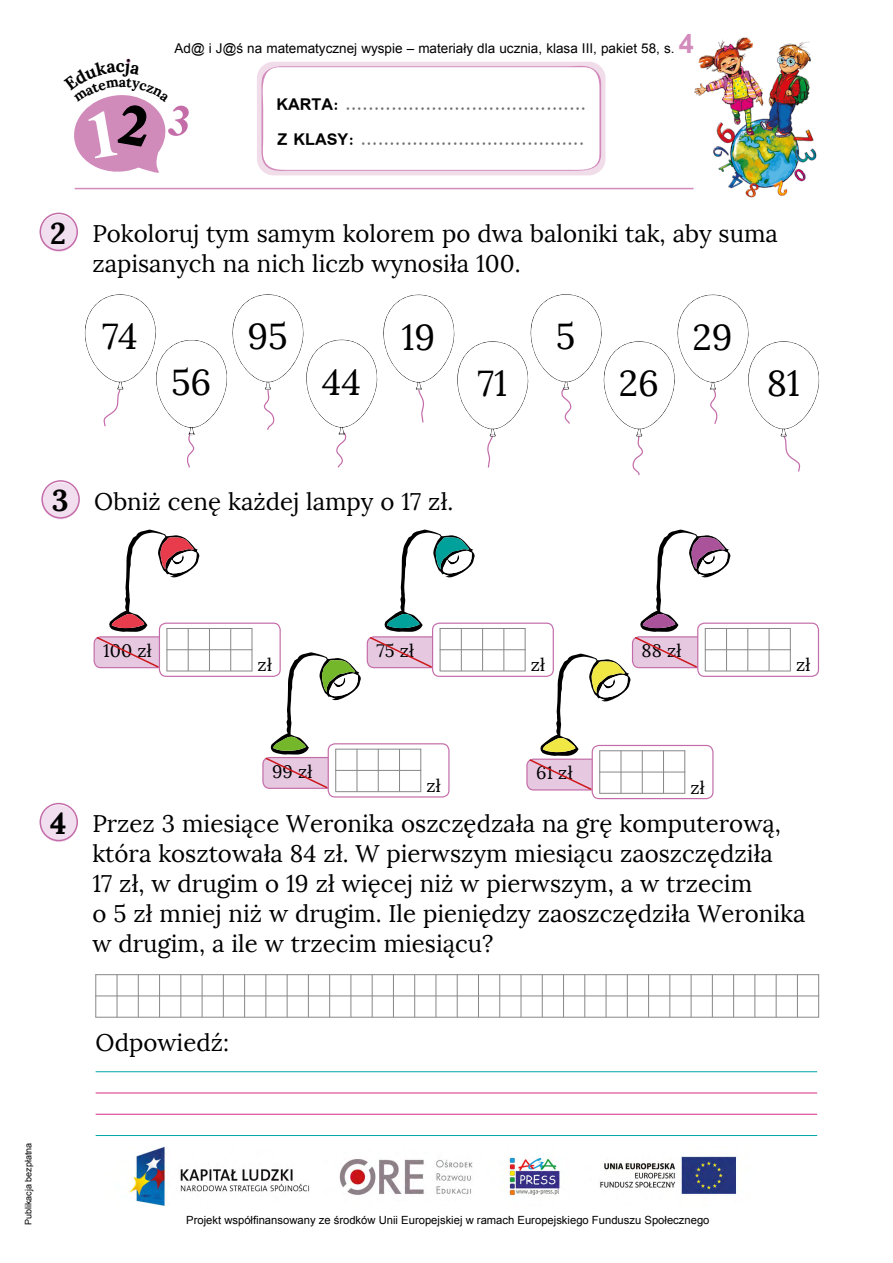
<style>
.page{position:relative;width:893px;height:1263px;background:#fff}
.page>*{position:absolute;margin:0;border:0;box-sizing:border-box;transform-origin:0 0}
.t1{font:36px "Lora";color:#000}
.t2{font:700 30px "Lora";color:#000}
.t3{font:24px/30px "Lora";color:#000}
.t4{font:700 18px/35.2px "Simplified Arabic";color:#706f6f}
.t5{font:18px "Lora";color:#000}
.t6{font:700 17.55px "Lora";color:#000}
.t7{font:700 13.95px "Lora";color:#000}
.t8{font:13.5px "Arial";color:#000}
.t9{font:11.25px "Arial";color:#000}
.t10{font:9px "Arial";color:#000}
.s1{font-weight:700;font-size:27px;color:#d28bbb}
.s2{color:#000}
.s3{font-weight:700;font-size:30px}
</style>
<div class="page">
<hr style="left:75px;top:188px;width:619px;height:1px;background:#d28bbb">
<div style="left:257px;top:62px;width:348px;height:113px;background:#f1dcea;border-radius:17px"></div>
<svg style="left:258px;top:65px;width:343px;height:107px;background:#fdfafc"></svg>
<img style="left:693px;top:37px;width:124px;height:161px">
<img style="left:129px;top:1146px;width:609px;height:60px">
<svg style="left:40px;top:213px;width:38px;height:38px"></svg>
<svg style="left:40px;top:803px;width:38px;height:38px"></svg>
<hr style="left:95px;top:974px;width:1px;height:43px;background:#878787">
<hr style="left:117px;top:974px;width:1px;height:43px;background:#878787">
<hr style="left:138px;top:974px;width:1px;height:43px;background:#878787">
<hr style="left:159px;top:974px;width:1px;height:43px;background:#878787">
<hr style="left:180px;top:974px;width:1px;height:43px;background:#878787">
<hr style="left:202px;top:974px;width:1px;height:43px;background:#878787">
<hr style="left:223px;top:974px;width:1px;height:43px;background:#878787">
<hr style="left:244px;top:974px;width:1px;height:43px;background:#878787">
<hr style="left:265px;top:974px;width:1px;height:43px;background:#878787">
<hr style="left:287px;top:974px;width:1px;height:43px;background:#878787">
<hr style="left:308px;top:974px;width:1px;height:43px;background:#878787">
<hr style="left:329px;top:974px;width:1px;height:43px;background:#878787">
<hr style="left:350px;top:974px;width:1px;height:43px;background:#878787">
<hr style="left:372px;top:974px;width:1px;height:43px;background:#878787">
<hr style="left:393px;top:974px;width:1px;height:43px;background:#878787">
<hr style="left:414px;top:974px;width:1px;height:43px;background:#878787">
<hr style="left:435px;top:974px;width:1px;height:43px;background:#878787">
<hr style="left:457px;top:974px;width:1px;height:43px;background:#878787">
<hr style="left:478px;top:974px;width:1px;height:43px;background:#878787">
<hr style="left:499px;top:974px;width:1px;height:43px;background:#878787">
<hr style="left:521px;top:974px;width:1px;height:43px;background:#878787">
<hr style="left:542px;top:974px;width:1px;height:43px;background:#878787">
<hr style="left:563px;top:974px;width:1px;height:43px;background:#878787">
<hr style="left:584px;top:974px;width:1px;height:43px;background:#878787">
<hr style="left:606px;top:974px;width:1px;height:43px;background:#878787">
<hr style="left:627px;top:974px;width:1px;height:43px;background:#878787">
<hr style="left:648px;top:974px;width:1px;height:43px;background:#878787">
<hr style="left:669px;top:974px;width:1px;height:43px;background:#878787">
<hr style="left:691px;top:974px;width:1px;height:43px;background:#878787">
<hr style="left:712px;top:974px;width:1px;height:43px;background:#878787">
<hr style="left:733px;top:974px;width:1px;height:43px;background:#878787">
<hr style="left:754px;top:974px;width:1px;height:43px;background:#878787">
<hr style="left:776px;top:974px;width:1px;height:43px;background:#878787">
<hr style="left:797px;top:974px;width:1px;height:43px;background:#878787">
<hr style="left:818px;top:974px;width:1px;height:43px;background:#878787">
<hr style="left:95px;top:995px;width:724px;height:1px;background:#878787">
<hr style="left:95px;top:974px;width:724px;height:1px;background:#878787">
<hr style="left:95px;top:1017px;width:724px;height:1px;background:#878787">
<hr style="left:96px;top:1071px;width:721px;height:1px;background:#00a5a5">
<hr style="left:96px;top:1135px;width:721px;height:1px;background:#00a5a5">
<hr style="left:96px;top:1092px;width:721px;height:1px;background:#dd4290">
<hr style="left:96px;top:1114px;width:721px;height:1px;background:#dd4290">
<svg style="left:41px;top:294px;width:779px;height:225px"></svg>
<hr style="left:166px;top:628px;width:1px;height:43px;background:#878787">
<hr style="left:188px;top:628px;width:1px;height:43px;background:#878787">
<hr style="left:209px;top:628px;width:1px;height:43px;background:#878787">
<hr style="left:230px;top:628px;width:1px;height:43px;background:#878787">
<hr style="left:252px;top:628px;width:1px;height:43px;background:#878787">
<hr style="left:166px;top:649px;width:86px;height:1px;background:#878787">
<hr style="left:166px;top:628px;width:86px;height:1px;background:#878787">
<hr style="left:166px;top:670px;width:86px;height:1px;background:#878787">
<div style="left:159px;top:623px;width:122px;height:54px;border:1px solid #c46ca9;border-radius:7px"></div>
<hr style="left:747px;top:628px;width:1px;height:43px;background:#878787">
<hr style="left:769px;top:628px;width:1px;height:43px;background:#878787">
<hr style="left:790px;top:628px;width:1px;height:43px;background:#878787">
<hr style="left:705px;top:649px;width:86px;height:1px;background:#878787">
<hr style="left:705px;top:628px;width:86px;height:1px;background:#878787">
<hr style="left:705px;top:670px;width:86px;height:1px;background:#878787">
<div style="left:697px;top:623px;width:122px;height:54px;border:1px solid #c46ca9;border-radius:7px"></div>
<hr style="left:440px;top:628px;width:1px;height:43px;background:#878787">
<hr style="left:461px;top:628px;width:1px;height:43px;background:#878787">
<hr style="left:482px;top:628px;width:1px;height:43px;background:#878787">
<hr style="left:503px;top:628px;width:1px;height:43px;background:#878787">
<hr style="left:525px;top:628px;width:1px;height:43px;background:#878787">
<hr style="left:440px;top:649px;width:86px;height:1px;background:#878787">
<hr style="left:440px;top:628px;width:86px;height:1px;background:#878787">
<hr style="left:440px;top:670px;width:86px;height:1px;background:#878787">
<div style="left:432px;top:623px;width:122px;height:54px;border:1px solid #c46ca9;border-radius:7px"></div>
<hr style="left:335px;top:749px;width:1px;height:43px;background:#878787">
<hr style="left:357px;top:749px;width:1px;height:43px;background:#878787">
<hr style="left:378px;top:749px;width:1px;height:43px;background:#878787">
<hr style="left:399px;top:749px;width:1px;height:43px;background:#878787">
<hr style="left:420px;top:749px;width:1px;height:43px;background:#878787">
<hr style="left:335px;top:770px;width:86px;height:1px;background:#878787">
<hr style="left:335px;top:749px;width:86px;height:1px;background:#878787">
<hr style="left:335px;top:791px;width:86px;height:1px;background:#878787">
<div style="left:328px;top:743px;width:121px;height:54px;border:1px solid #c46ca9;border-radius:7px"></div>
<hr style="left:599px;top:750px;width:1px;height:43px;background:#878787">
<hr style="left:620px;top:750px;width:1px;height:43px;background:#878787">
<hr style="left:642px;top:750px;width:1px;height:43px;background:#878787">
<hr style="left:663px;top:750px;width:1px;height:43px;background:#878787">
<hr style="left:684px;top:750px;width:1px;height:43px;background:#878787">
<hr style="left:599px;top:793px;width:86px;height:1px;background:#878787">
<div style="left:592px;top:745px;width:121px;height:54px;border:1px solid #c46ca9;border-radius:7px"></div>
<svg style="left:528px;top:530px;width:203px;height:261px"></svg>
<svg style="left:368px;top:530px;width:107px;height:139px"></svg>
<svg style="left:95px;top:530px;width:105px;height:139px"></svg>
<svg style="left:264px;top:652px;width:97px;height:138px"></svg>
<svg style="left:74px;top:59px;width:115px;height:114px"></svg>
<p class="t6" style="left:116px;top:55px;width:11px">c</p>
<p class="t7" style="left:119px;top:73px;width:9px">a</p>
<p class="t8" style="left:174px;top:39px;width:521px">Ad@ i J@ś na matematycznej wyspie – materiały dla ucznia, klasa III, pakiet 58, s. <span class="s1">4</span></p>
<p class="t4" style="left:276px;top:87px;width:311px"><span class="s2">KARTA:</span> ..........................................<br><span class="s2">Z KLASY:</span> .......................................</p>
<p class="t2" style="left:50px;top:213px;width:17px">2</p>
<p class="t3" style="left:92px;top:219px;width:687px">Pokoloruj tym samym kolorem po dwa baloniki tak, aby suma zapisanych na nich liczb wynosiła 100.</p>
<h1 class="t1" style="left:102px;top:315px;width:37px">74</h1>
<h1 class="t1" style="left:247px;top:315px;width:42px">95</h1>
<h1 class="t1" style="left:402px;top:315px;width:35px">19</h1>
<h1 class="t1" style="left:556px;top:314px;width:21px">5</h1>
<h1 class="t1" style="left:693px;top:315px;width:42px">29</h1>
<h1 class="t1" style="left:171px;top:360px;width:42px">56</h1>
<h1 class="t1" style="left:322px;top:360px;width:40px">44</h1>
<h1 class="t1" style="left:478px;top:362px;width:31px">71</h1>
<h1 class="t1" style="left:619px;top:362px;width:42px">26</h1>
<h1 class="t1" style="left:767px;top:362px;width:35px">81</h1>
<p class="t2" style="left:52px;top:481px;width:18px">3</p>
<p class="t3" style="left:94px;top:486px;width:361px">Obniż cenę każdej lampy o 17 zł.</p>
<p class="t5" style="left:103px;top:640px;width:50px">100 zł</p>
<p class="t5" style="left:258px;top:654px;width:16px">zł</p>
<p class="t5" style="left:376px;top:640px;width:39px">75 zł</p>
<p class="t5" style="left:531px;top:654px;width:16px">zł</p>
<p class="t5" style="left:642px;top:640px;width:41px">88 zł</p>
<p class="t5" style="left:796px;top:654px;width:16px">zł</p>
<p class="t5" style="left:272px;top:760px;width:42px">99 zł</p>
<p class="t5" style="left:426px;top:775px;width:16px">zł</p>
<p class="t5" style="left:536px;top:762px;width:38px">61 zł</p>
<p class="t5" style="left:690px;top:776px;width:16px">zł</p>
<p class="t3" style="left:92px;top:809px;width:715px;text-indent:-42px"><span class="s3">4</span> Przez 3 miesiące Weronika oszczędzała na grę komputerową, która kosztowała 84 zł. W pierwszym miesiącu zaoszczędziła<br>17 zł, w drugim o 19 zł więcej niż w pierwszym, a w trzecim<br>o 5 zł mniej niż w drugim. Ile pieniędzy zaoszczędziła Weronika w drugim, a ile w trzecim miesiącu?</p>
<p class="t3" style="left:96px;top:1028px;width:135px">Odpowiedź:</p>
<p class="t10" style="left:22px;top:1225px;width:84px;rotate:-90deg">Publikacja bezpłatna</p>
<p class="t9" style="left:186px;top:1212px;width:525px">Projekt współfinansowany ze środków Unii Europejskiej w ramach Europejskiego Funduszu Społecznego</p>
</div>
